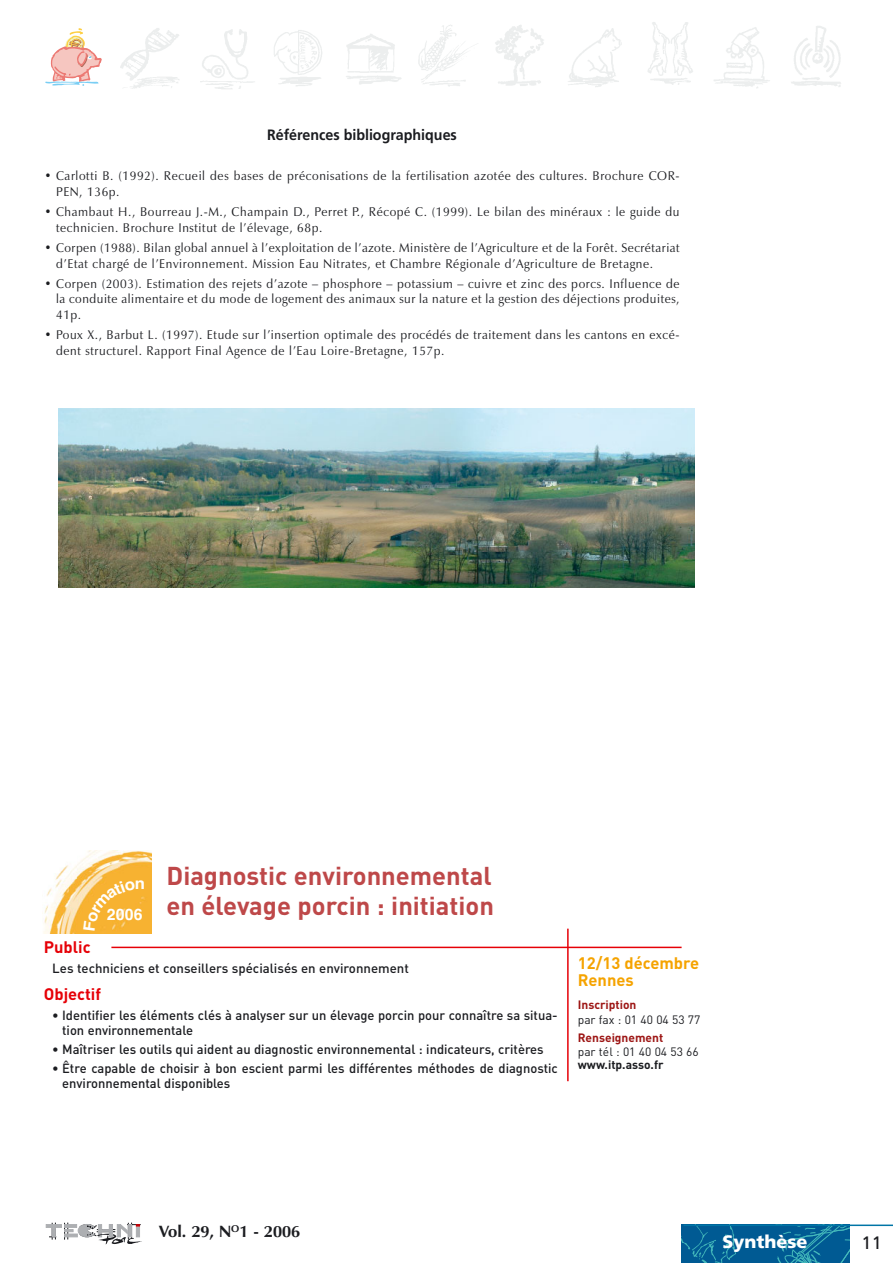
<style>
.page{position:relative;width:893px;height:1263px;background:#fff}
.page>*{position:absolute;margin:0;border:0;box-sizing:border-box;transform-origin:0 0}
.t1{font:700 25.5px/30px "DIN";color:#be4849}
.t2{font:900 18px "Frutiger";color:#fff}
.t3{font:18px "Frutiger";color:#1b1c20}
.t4{font:700 16.5px/16.5px "DIN";color:#f5a300}
.t5{font:700 16.5px "Zapf Humanist 601 BT";color:#1b1c20}
.t6{font:700 16.5px "DIN";color:#e60007}
.t7{font:700 15.9px/31.2px "Helvetica";color:#fff;text-align:right;scale:1.06 1}
.t8{font:700 15px "Frutiger";color:#1b1c20;scale:.95 1}
.t9{font:500 13.2px/15px "DIN";color:#1b1c20}
.t10{font:12.75px/15.8px "Zapf Humanist 601 BT";letter-spacing:.05em;color:#1b1c20;scale:.95 1}
.t11{font:12px "DIN";color:#1b1c20}
.t12{font:700 12px "DIN";color:#9d1615}
.t13{font:700 12px "DIN";color:#1b1c20}
</style>
<div class="page">
<hr style="left:46px;top:1224px;width:16px;height:4px;background:#adafb2">
<svg style="left:49px;top:1222px;width:93px;height:22px"></svg>
<hr style="left:109px;top:1224px;width:4px;height:13px;background:#adafb2">
<div style="left:681px;top:1225px;width:168px;height:38px;background:#005a93"></div>
<svg style="left:681px;top:1226px;width:55px;height:37px"></svg>
<svg style="left:768px;top:1226px;width:81px;height:37px"></svg>
<hr style="left:683px;top:1225px;width:209px;height:1px;background:#0075a6">
<svg style="left:45px;top:28px;width:57px;height:58px"></svg>
<img style="left:58px;top:408px;width:636px;height:180px">
<img style="left:44px;top:851px;width:107px;height:82px">
<hr style="left:111px;top:947px;width:570px;height:1px;background:#e60007">
<hr style="left:567px;top:929px;width:1px;height:152px;background:#e60007">
<svg style="left:83px;top:881px;width:52px;height:49px;background:#f6b439"></svg>
<p class="t8" style="left:267px;top:129px;width:201px">Références bibliographiques</p>
<p class="t10" style="left:56px;top:169px;width:658px;text-indent:-12px">• Carlotti B. (1992). Recueil des bases de préconisations de la fertilisation azotée des cultures. Brochure COR-<br>PEN, 136p.</p>
<p class="t10" style="left:56px;top:205px;width:657px;text-indent:-12px">• Chambaut H., Bourreau J.-M., Champain D., Perret P., Récopé C. (1999). Le bilan des minéraux : le guide du technicien. Brochure Institut de l’élevage, 68p.</p>
<p class="t10" style="left:56px;top:241px;width:658px;text-indent:-12px">• Corpen (1988). Bilan global annuel à l’exploitation de l’azote. Ministère de l’Agriculture et de la Forêt. Secrétariat d’Etat chargé de l’Environnement. Mission Eau Nitrates, et Chambre Régionale d’Agriculture de Bretagne.</p>
<p class="t10" style="left:56px;top:277px;width:657px;text-align:justify;text-indent:-12px">• Corpen (2003). Estimation des rejets d’azote – phosphore – potassium – cuivre et zinc des porcs. Influence de la conduite alimentaire et du mode de logement des animaux sur la nature et la gestion des déjections produites, 41p.</p>
<p class="t10" style="left:56px;top:328px;width:657px;text-indent:-12px">• Poux X., Barbut L. (1997). Etude sur l’insertion optimale des procédés de traitement dans les cantons en excé&shy;dent structurel. Rapport Final Agence de l’Eau Loire-Bretagne, 157p.</p>
<p class="t7" style="left:107px;top:870px;width:38px">n<br>2006</p>
<h1 class="t1" style="left:166px;top:863px;width:329px">Diagnostic environnemental en élevage porcin : initiation</h1>
<p class="t6" style="left:44px;top:942px;width:48px">Public</p>
<p class="t9" style="left:52px;top:962px;width:358px">Les techniciens et conseillers spécialisés en environnement</p>
<p class="t6" style="left:44px;top:989px;width:59px">Objectif</p>
<p class="t9" style="left:62px;top:1009px;width:497px;text-indent:-10px">• Identifier les éléments clés à analyser sur un élevage porcin pour connaître sa situa&shy;tion environnementale</p>
<p class="t9" style="left:52px;top:1043px;width:493px">• Maîtriser les outils qui aident au diagnostic environnemental : indicateurs, critères</p>
<p class="t9" style="left:62px;top:1062px;width:497px;text-indent:-10px">• Être capable de choisir à bon escient parmi les différentes méthodes de diagnostic environnemental disponibles</p>
<p class="t4" style="left:577px;top:957px;width:123px">12/13 décembre<br>Rennes</p>
<p class="t12" style="left:577px;top:1001px;width:60px">Inscription</p>
<p class="t11" style="left:577px;top:1016px;width:124px">par fax : 01 40 04 53 77</p>
<p class="t12" style="left:577px;top:1033px;width:87px">Renseignement</p>
<p class="t11" style="left:577px;top:1047px;width:122px">par tél : 01 40 04 53 66</p>
<p class="t13" style="left:577px;top:1060px;width:87px">www.itp.asso.fr</p>
<p class="t5" style="left:159px;top:1224px;width:142px">Vol. 29, N<sup>O</sup>1 - 2006</p>
<h2 class="t2" style="left:722px;top:1235px;width:86px">Synthèse</h2>
<h2 class="t3" style="left:861px;top:1236px;width:22px">11</h2>
</div>
